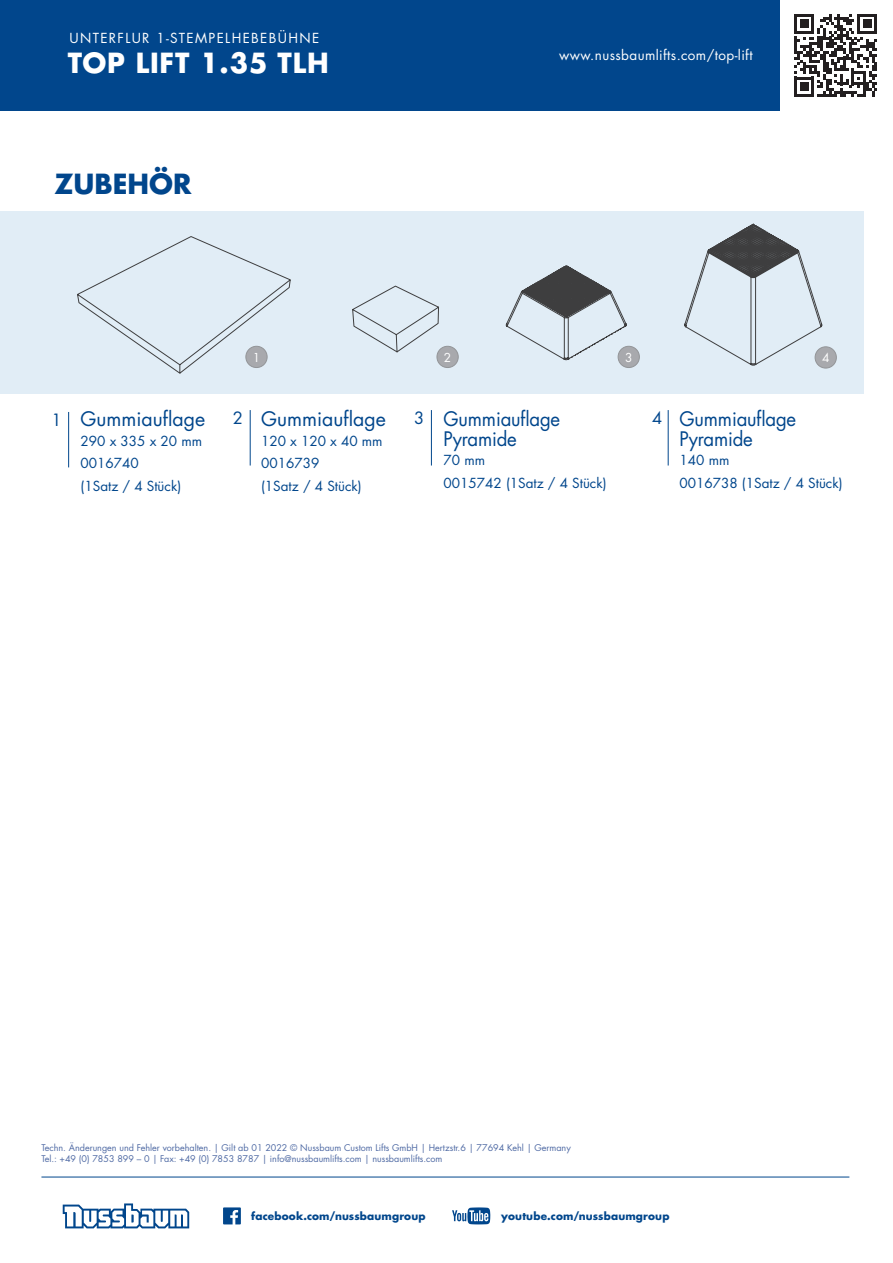
<style>
.page{position:relative;width:893px;height:1263px;background:#fff}
.page>*{position:absolute;margin:0;border:0;box-sizing:border-box;transform-origin:0 0}
.t1{font:700 27px "Futura LT Pro";letter-spacing:.03em;color:#fff}
.TechDat_2{font:700 27px "Futura LT Pro";color:#01468c}
.t2{font:19.5px "Futura LT Pro";letter-spacing:-.01em;color:#01468c;scale:.95 1}
.t3{font:19.5px "Futura LT Pro";letter-spacing:-.01em;color:#01468c}
.BestellNr_2{font:16.5px "Futura LT Pro";color:#01468c}
.t4{font:13.5px "Futura LT Pro";color:#01468c}
.t5{font:13.5px "Futura LT Pro";letter-spacing:.03em;color:#fff}
.t6{font:13.5px "Futura LT Pro";letter-spacing:.085em;color:#fff}
.BestellNr_2-2{font:12px "Futura LT Pro";color:#fff}
.t7{font:700 10.5px "Futura LT Pro";letter-spacing:.015em;color:#01468c}
.t8{font:9px "Futura LT Pro";color:#4f6aa4}
</style>
<div class="page">
<div style="left:1px;top:211px;width:863px;height:183px;background:#e1edf6"></div>
<div style="left:0;top:0;width:780px;height:111px;background:#01468c"></div>
<svg style="left:794px;top:14px;width:83px;height:83px"></svg>
<svg style="left:63px;top:1203px;width:126px;height:25px"></svg>
<svg style="left:223px;top:1207px;width:18px;height:17px"></svg>
<svg style="left:452px;top:1207px;width:38px;height:17px"></svg>
<div style="left:437px;top:346px;width:21px;height:22px;background:#a8a9ad;border-radius:50%"></div>
<div style="left:437px;top:346px;width:21px;height:22px;border:1px solid #939598;border-radius:50%"></div>
<div style="left:815px;top:347px;width:21px;height:21px;background:#a8a9ad;border-radius:50%"></div>
<div style="left:815px;top:347px;width:21px;height:21px;border:1px solid #939598;border-radius:50%"></div>
<div style="left:618px;top:346px;width:21px;height:22px;background:#a8a9ad;border-radius:50%"></div>
<div style="left:618px;top:346px;width:22px;height:22px;border:1px solid #939598;border-radius:50%"></div>
<hr style="left:668px;top:410px;width:1px;height:55px;background:#01468c">
<hr style="left:431px;top:410px;width:1px;height:55px;background:#01468c">
<hr style="left:68px;top:412px;width:1px;height:55px;background:#01468c">
<hr style="left:250px;top:410px;width:1px;height:55px;background:#01468c">
<svg style="left:77px;top:236px;width:214px;height:138px"></svg>
<svg style="left:352px;top:286px;width:87px;height:67px"></svg>
<svg style="left:684px;top:224px;width:138px;height:141px"></svg>
<svg style="left:506px;top:265px;width:121px;height:95px"></svg>
<hr style="left:41px;top:1177px;width:808px;height:1px;background:#01468c">
<p class="t6" style="left:69px;top:28px;width:251px">UNTERFLUR 1-STEMPELHEBEBÜHNE</p>
<p class="t1" style="left:68px;top:42px;width:262px">TOP LIFT 1.35 TLH</p>
<p class="t5" style="left:559px;top:46px;width:195px">www.nussbaumlifts.com/top-lift</p>
<p class="TechDat_2" style="left:54px;top:163px;width:139px">ZUBEHÖR</p>
<p class="BestellNr_2-2" style="left:253px;top:349px;width:9px">1</p>
<p class="BestellNr_2-2" style="left:444px;top:350px;width:9px">2</p>
<p class="BestellNr_2-2" style="left:625px;top:349px;width:9px">3</p>
<p class="BestellNr_2-2" style="left:822px;top:349px;width:9px">4</p>
<p class="t3" style="left:81px;top:406px;width:126px">Gummiauflage</p>
<p class="t4" style="left:81px;top:431px;width:123px">290 x 335 x 20 mm</p>
<p class="t4" style="left:81px;top:454px;width:60px">0016740</p>
<p class="t4" style="left:81px;top:476px;width:102px">(1Satz / 4 Stück)</p>
<p class="t3" style="left:261px;top:406px;width:126px">Gummiauflage</p>
<p class="t4" style="left:261px;top:431px;width:123px">120 x 120 x 40 mm</p>
<p class="t4" style="left:261px;top:454px;width:60px">0016739</p>
<p class="t4" style="left:261px;top:476px;width:102px">(1Satz / 4 Stück)</p>
<p class="t2" style="left:444px;top:406px;width:124px">Gummiauflage</p>
<p class="t2" style="left:444px;top:425px;width:79px">Pyramide</p>
<p class="t4" style="left:444px;top:451px;width:43px">70 mm</p>
<p class="t4" style="left:444px;top:473px;width:164px">0015742 (1Satz / 4 Stück)</p>
<p class="BestellNr_2" style="left:51px;top:408px;width:12px">1</p>
<p class="BestellNr_2" style="left:233px;top:406px;width:12px">2</p>
<p class="BestellNr_2" style="left:414px;top:406px;width:12px">3</p>
<p class="BestellNr_2" style="left:652px;top:406px;width:12px">4</p>
<p class="t2" style="left:680px;top:406px;width:124px">Gummiauflage</p>
<p class="t2" style="left:680px;top:425px;width:79px">Pyramide</p>
<p class="t4" style="left:680px;top:451px;width:51px">140 mm</p>
<p class="t4" style="left:680px;top:473px;width:164px">0016738 (1Satz / 4 Stück)</p>
<p class="t8" style="left:41px;top:1142px;width:531px">Techn. Änderungen und Fehler vorbehalten. | Gilt ab 01 2022 © Nussbaum Custom Lifts GmbH | Hertzstr.6 | 77694 Kehl | Germany</p>
<p class="t8" style="left:41px;top:1152px;width:402px">Tel.: +49 (0) 7853 899 – 0 | Fax: +49 (0) 7853 8787 | info@nussbaumlifts.com | nussbaumlifts.com</p>
<p class="t7" style="left:251px;top:1207px;width:176px">facebook.com/nussbaumgroup</p>
<p class="t7" style="left:501px;top:1207px;width:170px">youtube.com/nussbaumgroup</p>
</div>
